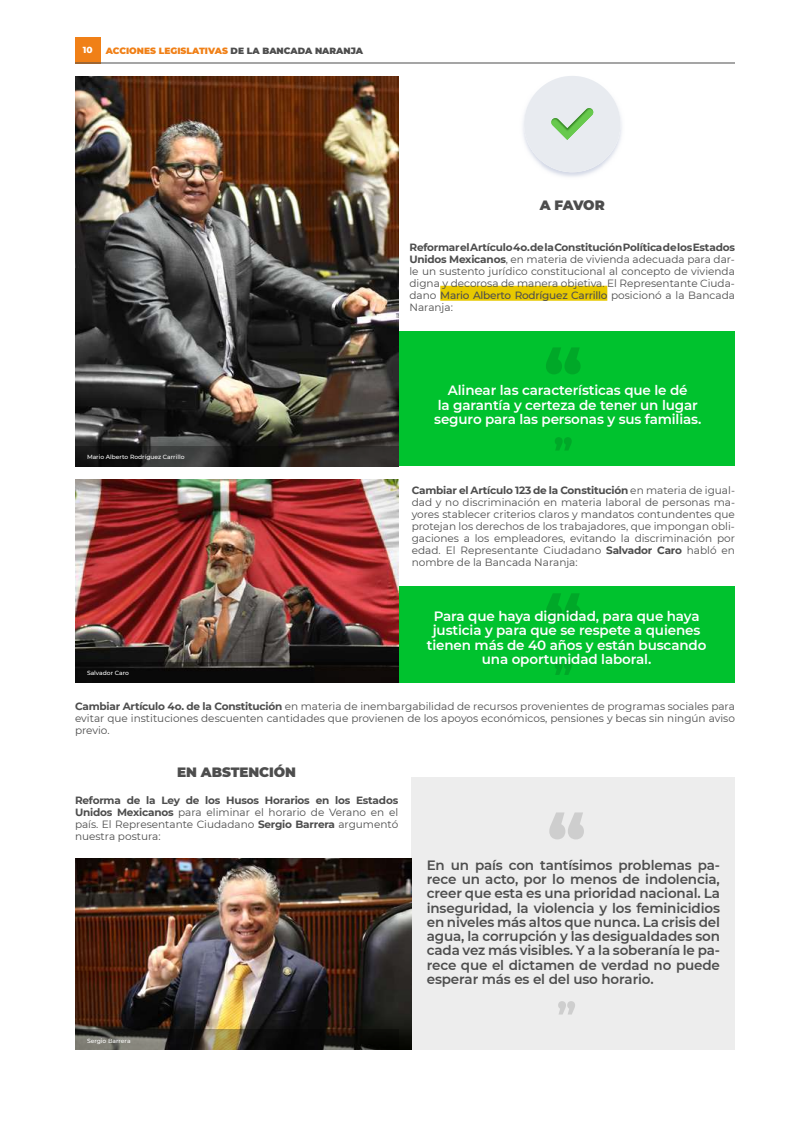
<style>
.page{position:relative;width:810px;height:1125px;background:#fff}
.page>*{position:absolute;margin:0;border:0;box-sizing:border-box;transform-origin:0 0}
.t1{font:600 13.5px/14.2px "Montserrat";letter-spacing:-.01em;color:#4d4d4d;text-align:justify}
.t2{font:600 13.5px/14.2px "Montserrat";letter-spacing:-.01em;color:#fff;text-align:center}
.t3{font:900 13.5px "Montserrat";letter-spacing:-.005em;color:#4d4d4d}
.t4{font:10.5px/12px "Montserrat";color:#4d4d4d;text-align:justify}
.t5{font:900 9px "Montserrat";color:#f08017}
.t6{font:800 9px "Montserrat";color:#fff}
.t7{font:500 6px "Montserrat";color:#fff}
.s1{color:#4d4d4d}
.s2{font-weight:700}
.s3{font-weight:500}
</style>
<div class="page">
<div style="left:392px;top:332px;width:343px;height:134px;background:#00c22e"></div>
<div style="left:392px;top:586px;width:343px;height:96px;background:#00c22e"></div>
<img style="left:523px;top:101px;width:19px;height:66px">
<img style="left:603px;top:96px;width:19px;height:70px">
<img style="left:542px;top:161px;width:61px;height:16px">
<div style="left:524px;top:76px;width:96px;height:96px;background:#e8ebf0;border-radius:50%"></div>
<img style="left:551px;top:108px;width:42px;height:32px">
<svg style="left:555px;top:662px;width:17px;height:13px"></svg>
<svg style="left:546px;top:593px;width:35px;height:27px"></svg>
<div style="left:412px;top:777px;width:323px;height:273px;background:#ededed"></div>
<div style="left:75px;top:37px;width:25px;height:26px;background:#f08017"></div>
<hr style="left:75px;top:63px;width:660px;height:1px;background:#4d4d4d">
<div style="left:440px;top:286px;width:167px;height:15px;background:#e8c900"></div>
<img style="left:75px;top:858px;width:337px;height:192px">
<img style="left:75px;top:479px;width:323px;height:183px">
<img style="left:75px;top:76px;width:323px;height:370px">
<svg style="left:555px;top:437px;width:17px;height:14px"></svg>
<svg style="left:546px;top:347px;width:35px;height:27px"></svg>
<svg style="left:558px;top:1001px;width:17px;height:14px"></svg>
<svg style="left:549px;top:812px;width:35px;height:27px"></svg>
<svg style="left:75px;top:446px;width:323px;height:20px;background:#252422"></svg>
<svg style="left:75px;top:662px;width:323px;height:20px;background:#11100e"></svg>
<svg style="left:75px;top:1029px;width:323px;height:21px;background:#37342a"></svg>
<p class="t6" style="left:83px;top:43px;width:11px">10</p>
<p class="t5" style="left:106px;top:44px;width:259px">ACCIONES LEGISLATIVAS <span class="s1">DE LA BANCADA NARANJA</span></p>
<p class="t7" style="left:87px;top:453px;width:99px">Mario Alberto Rodríguez Carrillo</p>
<p class="t7" style="left:87px;top:669px;width:43px">Salvador Caro</p>
<p class="t3" style="left:540px;top:195px;width:67px">A FAVOR</p>
<p class="t4" style="left:410px;top:240px;width:327px"><span class="s2">Reformar el Artículo 4o. de la Constitución Política de los Estados Unidos Mexicanos</span>, en materia de vivienda adecuada para dar&shy;le un sustento jurídico constitucional al concepto de vivienda digna y decorosa de manera objetiva. El Representante Ciuda&shy;dano <span class="s3">Mario Alberto Rodríguez Carrillo</span> posicionó a la Bancada Naranja:</p>
<p class="t2" style="left:434px;top:383px;width:269px">Alinear las características que le dé<br>la garantía y certeza de tener un lugar seguro para las personas y sus familias.</p>
<p class="t4" style="left:412px;top:483px;width:325px"><span class="s2">Cambiar el Artículo 123 de la Constitución</span> en materia de igual&shy;dad y no discriminación en materia laboral de personas ma&shy;yores stablecer criterios claros y mandatos contundentes que protejan los derechos de los trabajadores, que impongan obli&shy;gaciones a los empleadores, evitando la discriminación por edad. El Representante Ciudadano <span class="s2">Salvador Caro</span> habló en nombre de la Bancada Naranja:</p>
<p class="t2" style="left:427px;top:608px;width:281px">Para que haya dignidad, para que haya justicia y para que se respete a quienes tienen más de 40 años y están buscando una oportunidad laboral.</p>
<p class="t4" style="left:75px;top:699px;width:662px"><span class="s2">Cambiar Artículo 4o. de la Constitución</span> en materia de inembargabilidad de recursos provenientes de programas sociales para evitar que instituciones descuenten cantidades que provienen de los apoyos económicos, pensiones y becas sin ningún aviso previo.</p>
<p class="t3" style="left:177px;top:762px;width:121px">EN ABSTENCIÓN</p>
<p class="t4" style="left:75px;top:794px;width:325px"><span class="s2">Reforma de la Ley de los Husos Horarios en los Estados Unidos Mexicanos</span> para eliminar el horario de Verano en el país. El Representante Ciudadano <span class="s2">Sergio Barrera</span> argumentó nuestra postura:</p>
<p class="t1" style="left:427px;top:857px;width:295px">En un país con tantísimos problemas pa&shy;rece un acto, por lo menos de indolencia, creer que esta es una prioridad nacional. La inseguridad, la violencia y los feminicidios en niveles más altos que nunca. La crisis del agua, la corrupción y las desigualdades son cada vez más visibles. Y a la soberanía le pa&shy;rece que el dictamen de verdad no puede esperar más es el del uso horario.</p>
<p class="t7" style="left:87px;top:1036px;width:45px">Sergio Barrera</p>
</div>
